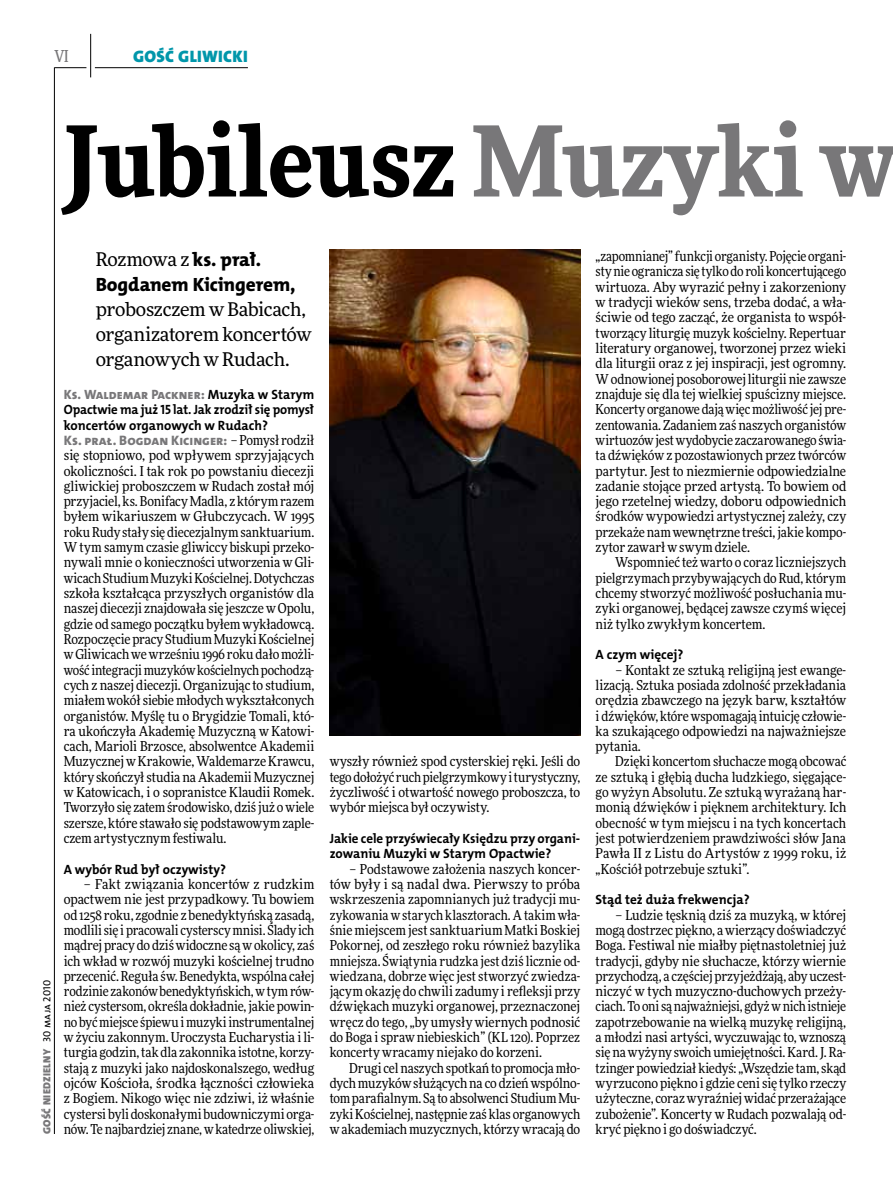
<style>
.page{position:relative;width:893px;height:1191px;background:#fff}
.page>*{position:absolute;margin:0;border:0;box-sizing:border-box;transform-origin:0 0}
.t1{font:900 97.5px "Freeday Narrow";color:#000}
.t2{font:19.35px "The Mix HP8 Ex Bld";letter-spacing:-.005em;color:#000}
.t3{font:18.9px/24.9px "Freeday News";letter-spacing:-.015em;color:#000}
.t4{font:16.65px "The Mix HP9 Blk";letter-spacing:.02em;color:#0096aa}
.t5{font:500 16.5px "Freeday Narrow";color:#787779;scale:.9 1}
.t6{font:13.65px/15.3px "Freeday Narrow News";letter-spacing:-.005em;color:#000;text-align:justify}
.t7{font:13.65px "The Mix HP8 Ex Bld";letter-spacing:.01em;color:#787779}
.t8{font:13.5px/15.3px "The Mix HP7 Bld";letter-spacing:-.005em;color:#000}
.t9{font:13.5px/15.3px "The Mix HP7 Bld";letter-spacing:-.005em;color:#000;scale:.95 1}
.t10{font:13.5px "The Mix HP8 Ex Bld";color:#787779}
.t11{font:10.5px "The Mix HP9 Blk";letter-spacing:.025em;color:#787779}
.s1{font-family:"The Mix HP5 Plain";color:#000}
.s2{color:#787779}
.s3{font-family:"The Mix HP8 Ex Bld";font-size:19.35px}
.s4{font-family:"The Mix HP7 Bld";color:#000}
.s5{font-family:"Freeday Narrow News";color:#000}
</style>
<div class="page">
<hr style="left:54px;top:67px;width:1px;height:1067px;background:#000">
<hr style="left:90px;top:34px;width:1px;height:43px;background:#000">
<hr style="left:54px;top:67px;width:32px;height:1px;background:#000">
<hr style="left:95px;top:67px;width:153px;height:1px;background:#000">
<img style="left:330px;top:250px;width:250px;height:486px">
<p class="t5" style="left:54px;top:46px;width:17px">VI</p>
<p class="t4" style="left:133px;top:46px;width:116px">GOŚĆ GLIWICKI</p>
<p class="t11" style="left:40px;top:1134px;width:156px;rotate:-90deg">GOŚĆ NIEDZIELNY <span class="s1">30 maja 2010</span></p>
<h1 class="t1" style="left:64px;top:98px;width:836px">Jubileusz <span class="s2">Muzyki w</span></h1>
<h3 class="t3" style="left:96px;top:246px;width:167px">Rozmowa z <span class="s3">ks. prał.</span></h3>
<h2 class="t2" style="left:96px;top:272px;width:201px">Bogdanem Kicingerem,</h2>
<h3 class="t3" style="left:96px;top:296px;width:217px">proboszczem w Babicach, organizatorem koncertów organowych w Rudach.</h3>
<p class="t6" style="left:596px;top:248px;width:252px">„zapomnianej” funkcji organisty. Pojęcie organi&shy;sty nie ogranicza się tylko do roli koncertującego wirtuoza. Aby wyrazić pełny i zakorzeniony w tradycji wieków sens, trzeba dodać, a wła&shy;ściwie od tego zacząć, że organista to współ&shy;tworzący liturgię muzyk kościelny. Repertuar literatury organowej, tworzonej przez wieki dla liturgii oraz z jej inspiracji, jest ogromny.<br>W odnowionej posoborowej liturgii nie zawsze znajduje się dla tej wielkiej spuścizny miejsce.<br>Koncerty organowe dają więc możliwość jej pre&shy;zentowania. Zadaniem zaś naszych organistów wirtuozów jest wydobycie zaczarowanego świa&shy;ta dźwięków z pozostawionych przez twórców partytur. Jest to niezmiernie odpowiedzialne zadanie stojące przed artystą. To bowiem od jego rzetelnej wiedzy, doboru odpowiednich środków wypowiedzi artystycznej zależy, czy przekaże nam wewnętrzne treści, jakie kompo&shy;zytor zawarł w swym dziele.</p>
<p class="t6" style="left:596px;top:555px;width:252px;text-indent:20px">Wspomnieć też warto o coraz liczniejszych pielgrzymach przybywających do Rud, którym chcemy stworzyć możliwość posłuchania mu&shy;zyki organowej, będącej zawsze czymś więcej niż tylko zwykłym koncertem.</p>
<p class="t8" style="left:596px;top:647px;width:89px">A czym więcej?</p>
<p class="t6" style="left:596px;top:662px;width:252px;text-indent:20px">– Kontakt ze sztuką religijną jest ewange&shy;lizacją. Sztuka posiada zdolność przekładania orędzia zbawczego na język barw, kształtów i dźwięków, które wspomagają intuicję człowie&shy;ka szukającego odpowiedzi na najważniejsze pytania.</p>
<p class="t6" style="left:596px;top:754px;width:252px;text-indent:20px">Dzięki koncertom słuchacze mogą obcować ze sztuką i głębią ducha ludzkiego, sięgające&shy;go wyżyn Absolutu. Ze sztuką wyrażaną har&shy;monią dźwięków i pięknem architektury. Ich obecność w tym miejscu i na tych koncertach jest potwierdzeniem prawdziwości słów Jana Pawła II z Listu do Artystów z 1999 roku, iż „Kościół potrzebuje sztuki”.</p>
<p class="t8" style="left:596px;top:892px;width:156px">Stąd też duża frekwencja?</p>
<p class="t6" style="left:596px;top:907px;width:252px;text-indent:20px">– Ludzie tęsknią dziś za muzyką, w której mogą dostrzec piękno, a wierzący doświadczyć Boga. Festiwal nie miałby piętnastoletniej już tradycji, gdyby nie słuchacze, którzy wiernie przychodzą, a częściej przyjeżdżają, aby uczest&shy;niczyć w tych muzyczno-duchowych przeży&shy;ciach. To oni są najważniejsi, gdyż w nich istnieje zapotrzebowanie na wielką muzykę religijną, a młodzi nasi artyści, wyczuwając to, wznoszą się na wyżyny swoich umiejętności. Kard. J. Ra&shy;tzinger powiedział kiedyś: „Wszędzie tam, skąd wyrzucono piękno i gdzie ceni się tylko rzeczy użyteczne, coraz wyraźniej widać przerażające zubożenie”. Koncerty w Rudach pozwalają od&shy;kryć piękno i go doświadczyć.</p>
<p class="t10" style="left:64px;top:386px;width:252px">Ks. Waldemar Packner: <span class="s4">Muzyka w Starym</span></p>
<p class="t9" style="left:64px;top:402px;width:265px">Opactwie ma już 15 lat. Jak zrodził się pomysł koncertów organowych w Rudach?</p>
<p class="t7" style="left:64px;top:431px;width:252px">Ks. prał. Bogdan Kicinger: <span class="s5">– Pomysł rodził</span></p>
<p class="t6" style="left:64px;top:447px;width:252px">się stopniowo, pod wpływem sprzyjających okoliczności. I tak rok po powstaniu diecezji gliwickiej proboszczem w Rudach został mój przyjaciel, ks. Bonifacy Madla, z którym razem byłem wikariuszem w Głubczycach. W 1995 roku Rudy stały się diecezjalnym sanktuarium.<br>W tym samym czasie gliwiccy biskupi przeko&shy;nywali mnie o konieczności utworzenia w Gli&shy;wicach Studium Muzyki Kościelnej. Dotychczas szkoła kształcąca przyszłych organistów dla naszej diecezji znajdowała się jeszcze w Opolu, gdzie od samego początku byłem wykładowcą.<br>Rozpoczęcie pracy Studium Muzyki Kościelnej w Gliwicach we wrześniu 1996 roku dało możli&shy;wość integracji muzyków kościelnych pochodzą&shy;cych z naszej diecezji. Organizując to studium, miałem wokół siebie młodych wykształconych organistów. Myślę tu o Brygidzie Tomali, któ&shy;ra ukończyła Akademię Muzyczną w Katowi&shy;cach, Marioli Brzosce, absolwentce Akademii Muzycznej w Krakowie, Waldemarze Krawcu, który skończył studia na Akademii Muzycznej w Katowicach, i o sopranistce Klaudii Romek.<br>Tworzyło się zatem środowisko, dziś już o wiele szersze, które stawało się podstawowym zaple&shy;czem artystycznym festiwalu.</p>
<p class="t8" style="left:64px;top:861px;width:164px">A wybór Rud był oczywisty?</p>
<p class="t6" style="left:64px;top:876px;width:252px;text-indent:20px">– Fakt związania koncertów z rudzkim opactwem nie jest przypadkowy. Tu bowiem od 1258 roku, zgodnie z benedyktyńską zasadą, modlili się i pracowali cysterscy mnisi. Ślady ich mądrej pracy do dziś widoczne są w okolicy, zaś ich wkład w rozwój muzyki kościelnej trudno przecenić. Reguła św. Benedykta, wspólna całej rodzinie zakonów benedyktyńskich, w tym rów&shy;nież cystersom, określa dokładnie, jakie powin&shy;no być miejsce śpiewu i muzyki instrumentalnej w życiu zakonnym. Uroczysta Eucharystia i li&shy;turgia godzin, tak dla zakonnika istotne, korzy&shy;stają z muzyki jako najdoskonalszego, według ojców Kościoła, środka łączności człowieka z Bogiem. Nikogo więc nie zdziwi, iż właśnie cystersi byli doskonałymi budowniczymi orga&shy;nów. Te najbardziej znane, w katedrze oliwskiej,</p>
<p class="t6" style="left:330px;top:754px;width:252px">wyszły również spod cysterskiej ręki. Jeśli do tego dołożyć ruch pielgrzymkowy i turystyczny, życzliwość i otwartość nowego proboszcza, to wybór miejsca był oczywisty.</p>
<p class="t8" style="left:330px;top:831px;width:252px">Jakie cele przyświecały Księdzu przy organi&shy;zowaniu Muzyki w Starym Opactwie?</p>
<p class="t6" style="left:330px;top:861px;width:252px;text-indent:20px">– Podstawowe założenia naszych koncer&shy;tów były i są nadal dwa. Pierwszy to próba wskrzeszenia zapomnianych już tradycji mu&shy;zykowania w starych klasztorach. A takim wła&shy;śnie miejscem jest sanktuarium Matki Boskiej Pokornej, od zeszłego roku również bazylika mniejsza. Świątynia rudzka jest dziś licznie od&shy;wiedzana, dobrze więc jest stworzyć zwiedza&shy;jącym okazję do chwili zadumy i refleksji przy dźwiękach muzyki organowej, przeznaczonej wręcz do tego, „by umysły wiernych podnosić do Boga i spraw niebieskich” (KL 120). Poprzez koncerty wracamy niejako do korzeni.</p>
<p class="t6" style="left:330px;top:1060px;width:252px;text-indent:20px">Drugi cel naszych spotkań to promocja mło&shy;dych muzyków służących na co dzień wspólno&shy;tom parafialnym. Są to absolwenci Studium Mu&shy;zyki Kościelnej, następnie zaś klas organowych w akademiach muzycznych, którzy wracają do</p>
</div>
